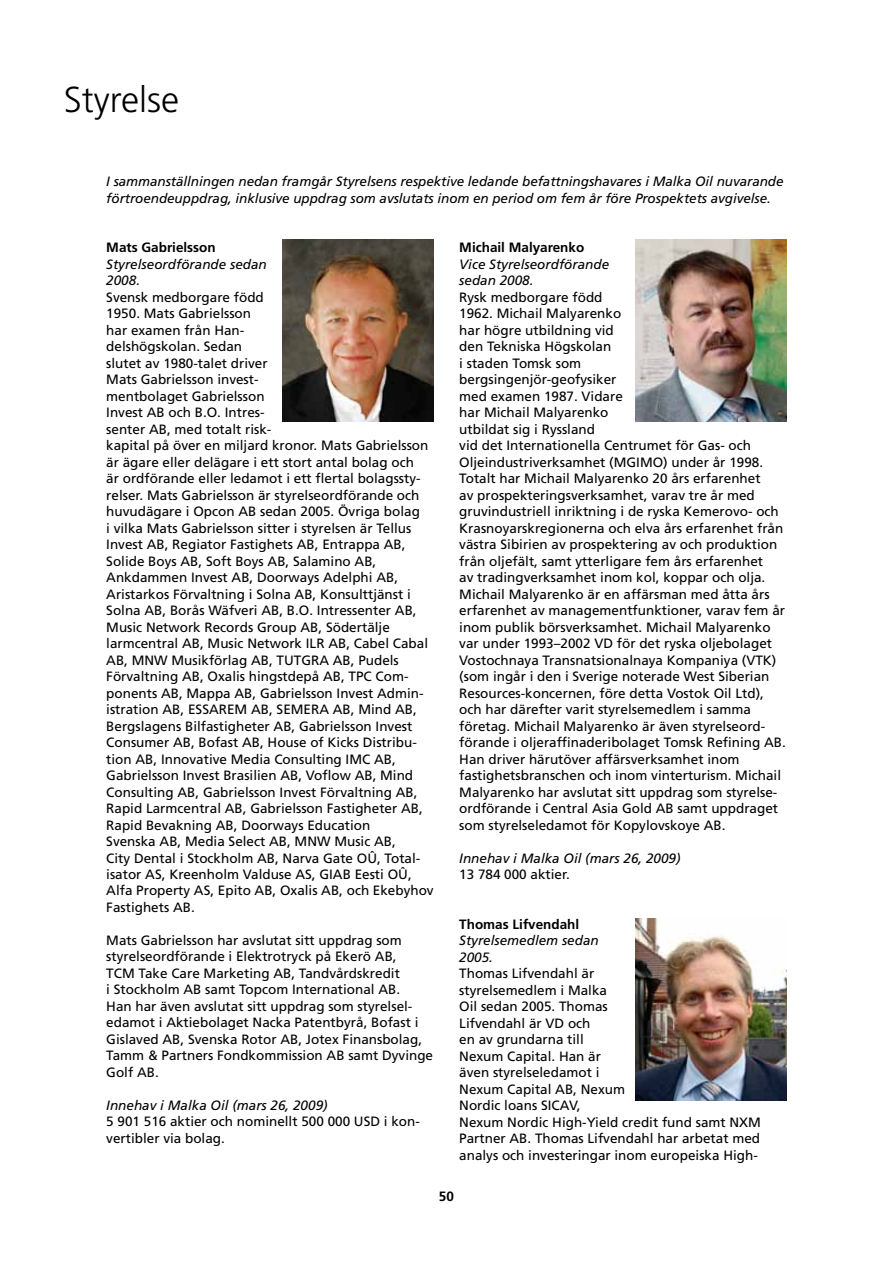
<style>
.page{position:relative;width:893px;height:1263px;background:#fff}
.page>*{position:absolute;margin:0;border:0;box-sizing:border-box;transform-origin:0 0}
.t1{font:300 36px "Frutiger LT Std";color:#000}
.t2{font:13.5px/16.5px "Frutiger LT Std";color:#000}
.t3{font:italic 13.5px/16.5px "Frutiger LT Std";letter-spacing:-.005em;color:#000}
.t4{font:700 13.5px "Frutiger LT Std";color:#000}
</style>
<div class="page">
<img style="left:636px;top:918px;width:151px;height:183px">
<img style="left:283px;top:239px;width:151px;height:183px">
<img style="left:636px;top:239px;width:151px;height:183px">
<h1 class="t1" style="left:64px;top:79px;width:117px">Styrelse</h1>
<p class="t3" style="left:106px;top:173px;width:679px">I sammanställningen nedan framgår Styrelsens respektive ledande befattningshavares i Malka Oil nuvarande förtroendeuppdrag, inklusive uppdrag som avslutats inom en period om fem år före Prospektets avgivelse.</p>
<p class="t4" style="left:106px;top:239px;width:111px">Mats Gabrielsson</p>
<p class="t3" style="left:106px;top:256px;width:162px">Styrelseordförande sedan<br>2008.</p>
<p class="t2" style="left:106px;top:289px;width:329px">Svensk medborgare född<br>1950. Mats Gabrielsson<br>har examen från Han-<br>delshögskolan. Sedan<br>slutet av 1980-talet driver<br>Mats Gabrielsson invest-<br>mentbolaget Gabrielsson<br>Invest AB och B.O. Intres-<br>senter AB, med totalt risk-<br>kapital på över en miljard kronor. Mats Gabrielsson är ägare eller delägare i ett stort antal bolag och<br>är ordförande eller ledamot i ett flertal bolagssty&shy;relser. Mats Gabrielsson är styrelseordförande och huvudägare i Opcon AB sedan 2005. Övriga bolag<br>i vilka Mats Gabrielsson sitter i styrelsen är Tellus Invest AB, Regiator Fastighets AB, Entrappa AB, Solide Boys AB, Soft Boys AB, Salamino AB, Ankdammen Invest AB, Doorways Adelphi AB, Aristarkos Förvaltning i Solna AB, Konsulttjänst i Solna AB, Borås Wäfveri AB, B.O. Intressenter AB, Music Network Records Group AB, Södertälje larmcentral AB, Music Network ILR AB, Cabel Cabal AB, MNW Musikförlag AB, TUTGRA AB, Pudels Förvaltning AB, Oxalis hingstdepå AB, TPC Com&shy;ponents AB, Mappa AB, Gabrielsson Invest Admin&shy;istration AB, ESSAREM AB, SEMERA AB, Mind AB, Bergslagens Bilfastigheter AB, Gabrielsson Invest Consumer AB, Bofast AB, House of Kicks Distribu&shy;tion AB, Innovative Media Consulting IMC AB, Gabrielsson Invest Brasilien AB, Voflow AB, Mind Consulting AB, Gabrielsson Invest Förvaltning AB, Rapid Larmcentral AB, Gabrielsson Fastigheter AB, Rapid Bevakning AB, Doorways Education<br>Svenska AB, Media Select AB, MNW Music AB,<br>City Dental i Stockholm AB, Narva Gate OÛ, Total&shy;isator AS, Kreenholm Valduse AS, GIAB Eesti OÛ, Alfa Property AS, Epito AB, Oxalis AB, och Ekebyhov Fastighets AB.</p>
<p class="t2" style="left:106px;top:932px;width:328px">Mats Gabrielsson har avslutat sitt uppdrag som styrelseordförande i Elektrotryck på Ekerö AB,<br>TCM Take Care Marketing AB, Tandvårdskredit<br>i Stockholm AB samt Topcom International AB.<br>Han har även avslutat sitt uppdrag som styrelsel&shy;edamot i Aktiebolaget Nacka Patentbyrå, Bofast i Gislaved AB, Svenska Rotor AB, Jotex Finansbolag, Tamm &amp; Partners Fondkommission AB samt Dyvinge Golf AB.</p>
<p class="t3" style="left:106px;top:1097px;width:223px">Innehav i Malka Oil (mars 26, 2009)</p>
<p class="t2" style="left:106px;top:1113px;width:315px">5 901 516 aktier och nominellt 500 000 USD i kon&shy;vertibler via bolag.</p>
<p class="t4" style="left:459px;top:239px;width:127px">Michail Malyarenko</p>
<p class="t3" style="left:459px;top:256px;width:152px">Vice Styrelseordförande sedan 2008.</p>
<p class="t2" style="left:459px;top:289px;width:328px">Rysk medborgare född<br>1962. Michail Malyarenko<br>har högre utbildning vid<br>den Tekniska Högskolan<br>i staden Tomsk som<br>bergsingenjör-geofysiker<br>med examen 1987. Vidare<br>har Michail Malyarenko<br>utbildat sig i Ryssland<br>vid det Internationella Centrumet för Gas- och Oljeindustriverksamhet (MGIMO) under år 1998.<br>Totalt har Michail Malyarenko 20 års erfarenhet<br>av prospekteringsverksamhet, varav tre år med gruvindustriell inriktning i de ryska Kemerovo- och Krasnoyarskregionerna och elva års erfarenhet från västra Sibirien av prospektering av och produktion från oljefält, samt ytterligare fem års erfarenhet<br>av tradingverksamhet inom kol, koppar och olja.<br>Michail Malyarenko är en affärsman med åtta års erfarenhet av managementfunktioner, varav fem år inom publik börsverksamhet. Michail Malyarenko var under 1993–2002 VD för det ryska oljebolaget Vostochnaya Transnatsionalnaya Kompaniya (VTK) (som ingår i den i Sverige noterade West Siberian Resources-koncernen, före detta Vostok Oil Ltd), och har därefter varit styrelsemedlem i samma företag. Michail Malyarenko är även styrelseord&shy;förande i oljeraffinaderibolaget Tomsk Refining AB.<br>Han driver härutöver affärsverksamhet inom fastighetsbranschen och inom vinterturism. Michail Malyarenko har avslutat sitt uppdrag som styrelse&shy;ordförande i Central Asia Gold AB samt uppdraget som styrelseledamot för Kopylovskoye AB.</p>
<p class="t3" style="left:459px;top:850px;width:223px">Innehav i Malka Oil (mars 26, 2009)</p>
<p class="t2" style="left:459px;top:866px;width:112px">13 784 000 aktier.</p>
<p class="t4" style="left:459px;top:916px;width:122px">Thomas Lifvendahl</p>
<p class="t3" style="left:459px;top:932px;width:141px">Styrelsemedlem sedan<br>2005.</p>
<p class="t2" style="left:459px;top:965px;width:303px">Thomas Lifvendahl är<br>styrelsemedlem i Malka<br>Oil sedan 2005. Thomas<br>Lifvendahl är VD och<br>en av grundarna till<br>Nexum Capital. Han är<br>även styrelseledamot i<br>Nexum Capital AB, Nexum<br>Nordic loans SICAV,<br>Nexum Nordic High-Yield credit fund samt NXM<br>Partner AB. Thomas Lifvendahl har arbetat med analys och investeringar inom europeiska High-</p>
<p class="t4" style="left:439px;top:1188px;width:17px">50</p>
</div>
